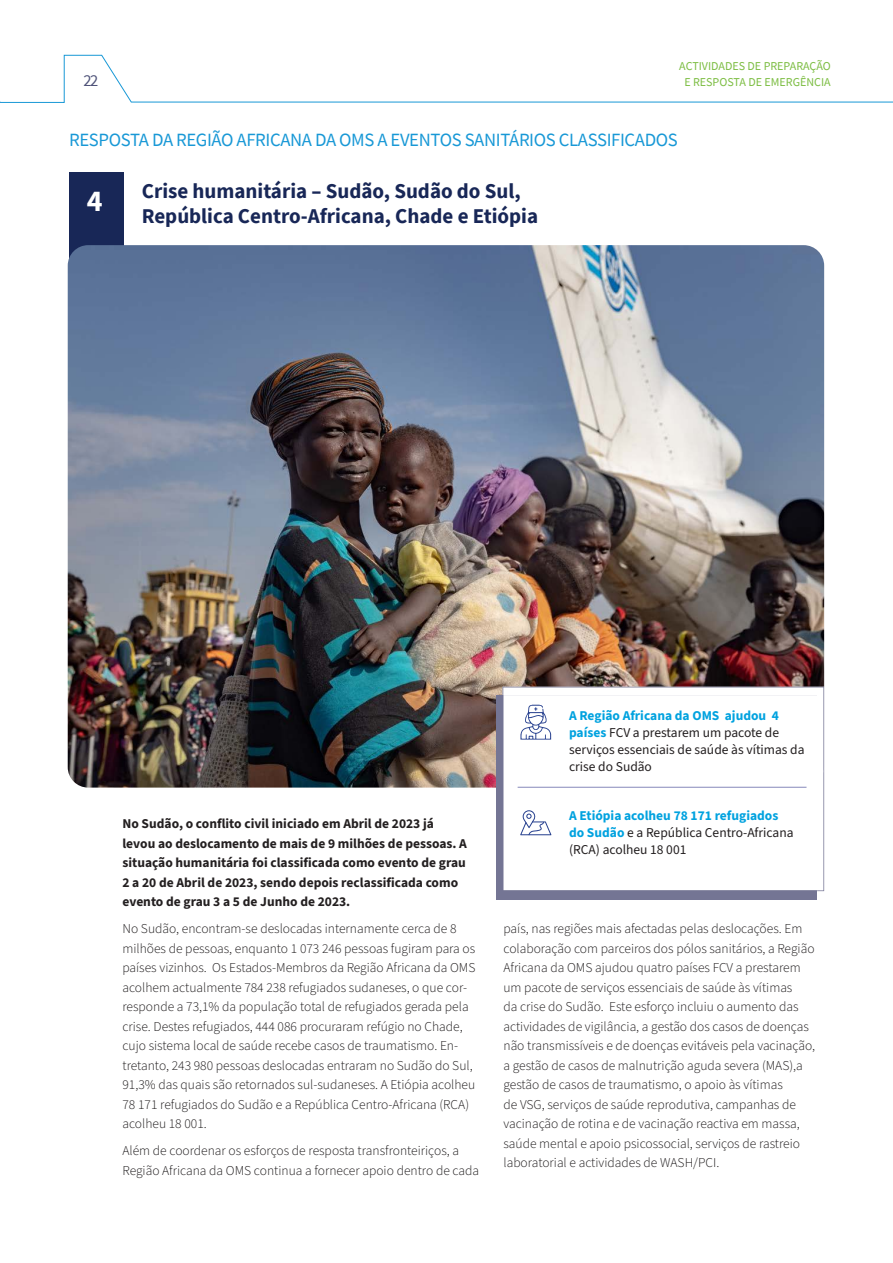
<style>
.page{position:relative;width:893px;height:1263px;background:#fff}
.page>*{position:absolute;margin:0;border:0;box-sizing:border-box;transform-origin:0 0}
.t1{font:700 30px "Source Sans Pro";color:#fff}
.t2{font:700 21px/25.2px "Source Sans Pro";color:#182757}
.t3{font:18.75px "Source Sans Pro";letter-spacing:-.02em;color:#1898d6}
.t4{font:16.5px "Source Sans Pro";color:#4f5379}
.t5{font:300 13.5px/19.5px "Source Sans 3";color:#201d1e}
.t6{font:700 13.5px/19.5px "Source Sans 3";color:#231f20}
.t7{font:13.5px/17.1px "Source Sans 3";color:#231f20}
.t8{font:12px/16.5px "Source Sans Pro";color:#7cbd42;text-align:center}
.s1{font-weight:700;color:#00a2df}
</style>
<div class="page">
<svg style="left:0;top:55px;width:893px;height:48px"></svg>
<div style="left:69px;top:172px;width:55px;height:92px;background:#182757"></div>
<img style="left:68px;top:245px;width:756px;height:543px">
<div style="left:496px;top:695px;width:321px;height:204px;background:#747594"></div>
<svg style="left:817px;top:773px;width:7px;height:118px"></svg>
<img style="left:502px;top:687px;width:322px;height:86px">
<div style="left:502px;top:695px;width:315px;height:196px;background:#fff"></div>
<svg style="left:520px;top:705px;width:31px;height:35px"></svg>
<svg style="left:520px;top:810px;width:31px;height:25px"></svg>
<hr style="left:518px;top:787px;width:288px;height:1px;background:#8688ba">
<p class="t4" style="left:84px;top:70px;width:16px">22</p>
<p class="t8" style="left:679px;top:57px;width:153px">ACTIVIDADES DE PREPARAÇÃO<br>E RESPOSTA DE EMERGÊNCIA</p>
<h3 class="t3" style="left:69px;top:127px;width:610px">RESPOSTA DA REGIÃO AFRICANA DA OMS A EVENTOS SANITÁRIOS CLASSIFICADOS</h3>
<h1 class="t1" style="left:87px;top:180px;width:17px">4</h1>
<h2 class="t2" style="left:142px;top:178px;width:398px">Crise humanitária – Sudão, Sudão do Sul,<br>República Centro-Africana, Chade e Etiópia</h2>
<p class="t6" style="left:122px;top:814px;width:346px">No Sudão, o conflito civil iniciado em Abril de 2023 já levou ao deslocamento de mais de 9 milhões de pessoas. A situação humanitária foi classificada como evento de grau 2 a 20 de Abril de 2023, sendo depois reclassificada como evento de grau 3 a 5 de Junho de 2023.</p>
<p class="t5" style="left:122px;top:919px;width:355px">No Sudão, encontram-se deslocadas internamente cerca de 8 milhões de pessoas, enquanto 1 073 246 pessoas fugiram para os países vizinhos. Os Estados-Membros da Região Africana da OMS acolhem actualmente 784 238 refugiados sudaneses, o que cor&shy;responde a 73,1% da população total de refugiados gerada pela crise. Destes refugiados, 444 086 procuraram refúgio no Chade, cujo sistema local de saúde recebe casos de traumatismo. En&shy;tretanto, 243 980 pessoas deslocadas entraram no Sudão do Sul, 91,3% das quais são retornados sul-sudaneses. A Etiópia acolheu 78 171 refugiados do Sudão e a República Centro-Africana (RCA) acolheu 18 001.</p>
<p class="t5" style="left:122px;top:1141px;width:358px">Além de coordenar os esforços de resposta transfronteiriços, a<br>Região Africana da OMS continua a fornecer apoio dentro de cada</p>
<p class="t7" style="left:569px;top:707px;width:237px"><span class="s1">A Região Africana da OMS ajudou 4 países</span> FCV a prestarem um pacote de serviços essenciais de saúde às vítimas da crise do Sudão</p>
<p class="t7" style="left:569px;top:806px;width:226px"><span class="s1">A Etiópia acolheu 78 171 refugiados do Sudão</span> e a República Centro-Africana (RCA) acolheu 18 001</p>
<p class="t5" style="left:503px;top:919px;width:313px">país, nas regiões mais afectadas pelas deslocações. Em colaboração com parceiros dos pólos sanitários, a Região Africana da OMS ajudou quatro países FCV a prestarem um pacote de serviços essenciais de saúde às vítimas<br>da crise do Sudão. Este esforço incluiu o aumento das actividades de vigilância, a gestão dos casos de doenças não transmissíveis e de doenças evitáveis pela vacinação, a gestão de casos de malnutrição aguda severa (MAS),a gestão de casos de traumatismo, o apoio às vítimas<br>de VSG, serviços de saúde reprodutiva, campanhas de vacinação de rotina e de vacinação reactiva em massa, saúde mental e apoio psicossocial, serviços de rastreio laboratorial e actividades de WASH/PCI.</p>
</div>
